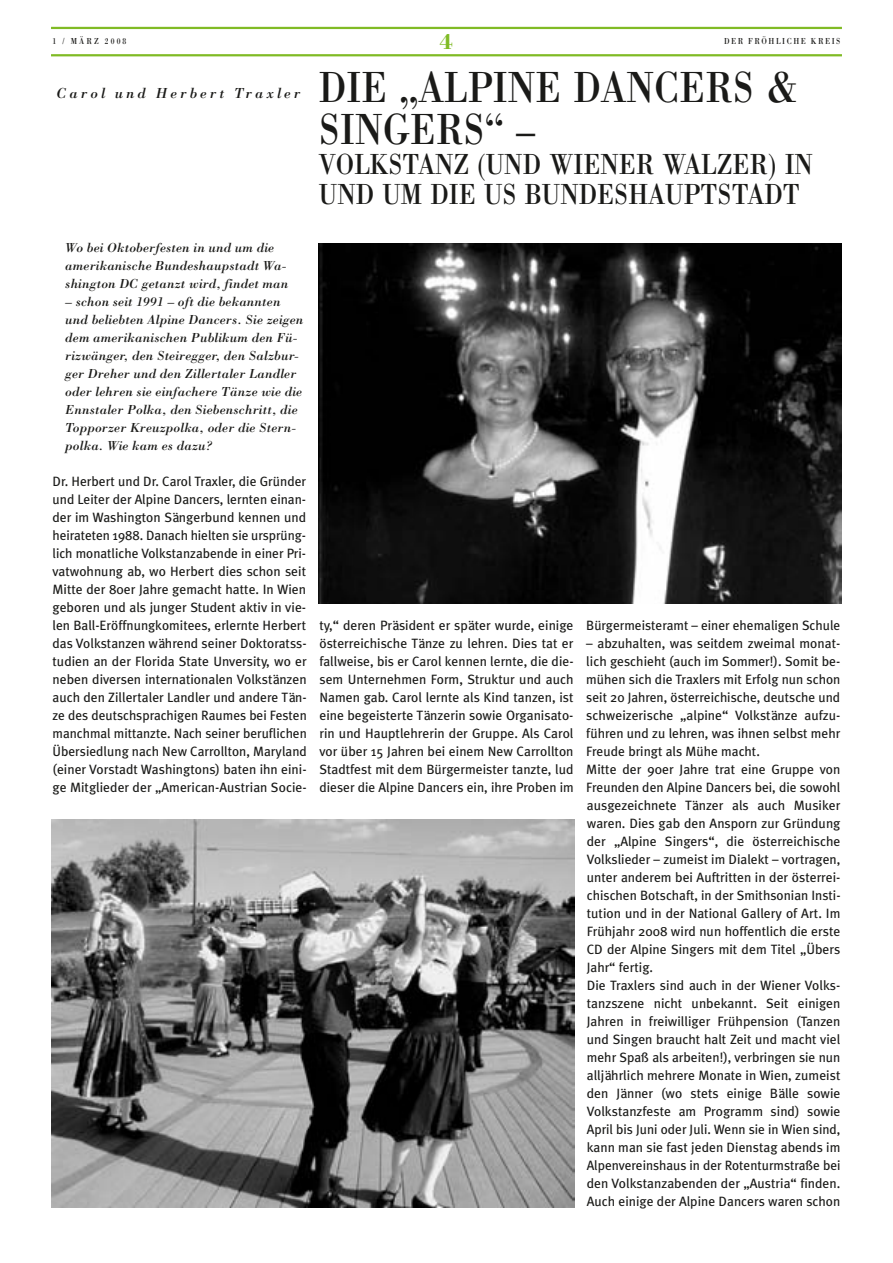
<style>
.page{position:relative;width:893px;height:1263px;background:#fff}
.page>*{position:absolute;margin:0;border:0;box-sizing:border-box;transform-origin:0 0}
.t1{font:45px/42px "Bodoni";color:#1a1a18;scale:.85 1}
.t2{font:30px/30px "Bodoni";color:#1a1a18;scale:.85 1}
.t3{font:700 22.5px "Bodoni";color:#80bb25}
.t4{font:italic 15px "Bodoni";letter-spacing:.2em;color:#1a1a18}
.t5{font:13.5px/18px "Meta Plus";color:#1a1a18;text-align:justify}
.t6{font:italic 13.5px/18px "Bodoni";letter-spacing:.01em;color:#1a1a18}
.t7{font:9px "Bodoni";letter-spacing:.2em;color:#1a1a18;scale:.85 1}
.t8{font:9px "Bodoni";letter-spacing:.275em;color:#1a1a18;scale:.85 1}
</style>
<div class="page">
<hr style="left:51px;top:54px;width:791px;height:2px;background:#80bb25">
<hr style="left:51px;top:27px;width:791px;height:2px;background:#80bb25">
<img style="left:319px;top:243px;width:523px;height:360px">
<img style="left:51px;top:819px;width:523px;height:388px">
<p class="t8" style="left:53px;top:36px;width:88px">1 / MÄRZ 2008</p>
<h3 class="t3" style="left:440px;top:28px;width:15px">4</h3>
<p class="t7" style="left:724px;top:36px;width:138px">DER FRÖHLICHE KREIS</p>
<p class="t4" style="left:57px;top:83px;width:246px">Carol und Herbert Traxler</p>
<h1 class="t1" style="left:319px;top:66px;width:565px">DIE „ALPINE DANCERS &amp;<br>SINGERS“ –</h1>
<h2 class="t2" style="left:319px;top:149px;width:582px">VOLKSTANZ (UND WIENER WALZER) IN<br>UND UM DIE US BUNDESHAUPTSTADT</h2>
<p class="t6" style="left:65px;top:238px;width:225px">Wo bei Oktoberfesten in und um die amerikanische Bundeshaupstadt Wa&shy;shington DC getanzt wird, findet man</p>
<p class="t6" style="left:65px;top:292px;width:240px">– schon seit 1991 – oft die bekannten und beliebten Alpine Dancers. Sie zeigen dem amerikanischen Publikum den Fü&shy;rizwänger, den Steiregger, den Salzbur&shy;ger Dreher und den Zillertaler Landler oder lehren sie einfachere Tänze wie die Ennstaler Polka, den Siebenschritt, die Topporzer Kreuzpolka, oder die Stern&shy;polka. Wie kam es dazu?</p>
<p class="t5" style="left:53px;top:472px;width:256px">Dr. Herbert und Dr. Carol Traxler, die Gründer und Leiter der Alpine Dancers, lernten einan&shy;der im Washington Sängerbund kennen und heirateten 1988. Danach hielten sie ursprüng&shy;lich monatliche Volkstanzabende in einer Pri&shy;vatwohnung ab, wo Herbert dies schon seit Mitte der 80er Jahre gemacht hatte. In Wien geboren und als junger Student aktiv in vie&shy;len Ball-Eröffnungkomitees, erlernte Herbert das Volkstanzen während seiner Doktoratss&shy;tudien an der Florida State Unversity, wo er neben diversen internationalen Volkstänzen auch den Zillertaler Landler und andere Tän&shy;ze des deutschsprachigen Raumes bei Festen manchmal mittanzte. Nach seiner beruflichen Übersiedlung nach New Carrollton, Maryland (einer Vorstadt Washingtons) baten ihn eini&shy;ge Mitglieder der „American-Austrian Socie-</p>
<p class="t5" style="left:319px;top:616px;width:256px">ty,“ deren Präsident er später wurde, einige österreichische Tänze zu lehren. Dies tat er fallweise, bis er Carol kennen lernte, die die&shy;sem Unternehmen Form, Struktur und auch Namen gab. Carol lernte als Kind tanzen, ist eine begeisterte Tänzerin sowie Organisato&shy;rin und Hauptlehrerin der Gruppe. Als Carol vor über 15 Jahren bei einem New Carrollton Stadtfest mit dem Bürgermeister tanzte, lud dieser die Alpine Dancers ein, ihre Proben im</p>
<p class="t5" style="left:586px;top:616px;width:256px">Bürgermeisteramt – einer ehemaligen Schule</p>
<p class="t5" style="left:586px;top:634px;width:256px;text-align:left">– abzuhalten, was seitdem zweimal monat&shy;lich geschieht (auch im Sommer!). Somit be&shy;mühen sich die Traxlers mit Erfolg nun schon seit 20 Jahren, österreichische, deutsche und schweizerische „alpine“ Volkstänze aufzu&shy;führen und zu lehren, was ihnen selbst mehr Freude bringt als Mühe macht.<br>Mitte der 90er Jahre trat eine Gruppe von Freunden den Alpine Dancers bei, die sowohl ausgezeichnete Tänzer als auch Musiker waren. Dies gab den Ansporn zur Gründung der „Alpine Singers“, die österreichische Volkslieder – zumeist im Dialekt – vortragen, unter anderem bei Auftritten in der österrei&shy;chischen Botschaft, in der Smithsonian Insti&shy;tution und in der National Gallery of Art. Im Frühjahr 2008 wird nun hoffentlich die erste CD der Alpine Singers mit dem Titel „Übers Jahr“ fertig.<br>Die Traxlers sind auch in der Wiener Volks&shy;tanzszene nicht unbekannt. Seit einigen Jahren in freiwilliger Frühpension (Tanzen und Singen braucht halt Zeit und macht viel mehr Spaß als arbeiten!), verbringen sie nun alljährlich mehrere Monate in Wien, zumeist den Jänner (wo stets einige Bälle sowie Volkstanzfeste am Programm sind) sowie April bis Juni oder Juli. Wenn sie in Wien sind, kann man sie fast jeden Dienstag abends im Alpenvereinshaus in der Rotenturmstraße bei den Volkstanzabenden der „Austria“ finden.<br>Auch einige der Alpine Dancers waren schon</p>
</div>
